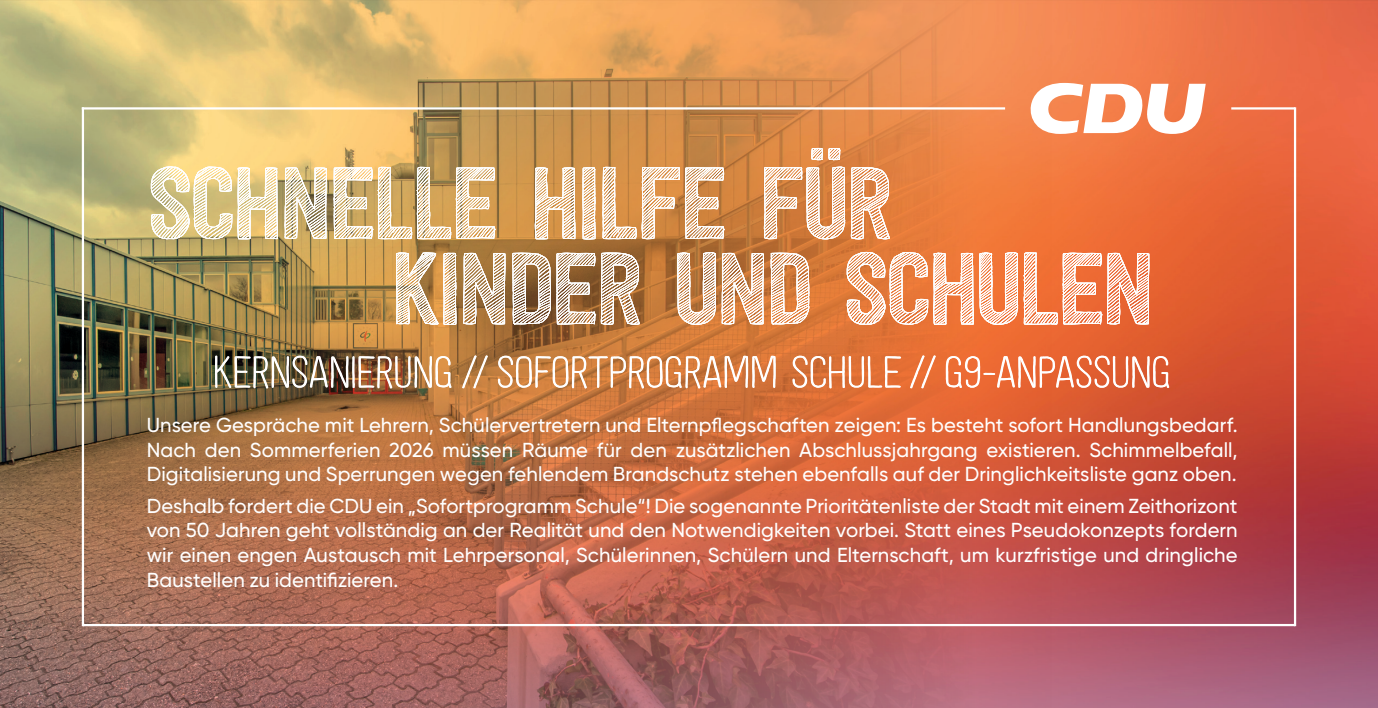
<style>
.page{position:relative;width:1378px;height:708px;background:#fff}
.page>*{position:absolute;margin:0;border:0;box-sizing:border-box;transform-origin:0 0}
.Scribble_Head_groß{font:101.25px "Festivo Letters No 7";letter-spacing:-.05em;color:#fff}
.Scribble_Head_groß-2{font:51.75px "Festivo Letters No 18";letter-spacing:-.06em;color:#fff}
.t1{font:500 20.25px/24.8px "Gilroy";letter-spacing:.005em;color:#fff;text-align:justify}
</style>
<div class="page">
<img style="left:0;top:0;width:1378px;height:708px">
<svg style="left:1029px;top:83px;width:176px;height:51px"></svg>
<hr style="left:82px;top:107px;width:923px;height:3px;background:#fff">
<hr style="left:1294px;top:107px;width:2px;height:519px;background:#fff">
<hr style="left:1231px;top:107px;width:64px;height:3px;background:#fff">
<hr style="left:82px;top:107px;width:2px;height:519px;background:#fff">
<hr style="left:83px;top:624px;width:1212px;height:2px;background:#fff">
<p class="Scribble_Head_groß" style="left:147px;top:141px;width:748px">SCHNELLE HILFE FÜR</p>
<p class="Scribble_Head_groß" style="left:390px;top:227px;width:767px">KINDER UND SCHULEN</p>
<p class="Scribble_Head_groß-2" style="left:211px;top:344px;width:962px">KERNSANIERUNG // SOFORTPROGRAMM SCHULE // G9-ANPASSUNG</p>
<p class="t1" style="left:147px;top:412px;width:1092px">Unsere Gespräche mit Lehrern, Schülervertretern und Elternpflegschaften zeigen: Es besteht sofort Handlungsbedarf.<br>Nach den Sommerferien 2026 müssen Räume für den zusätzlichen Abschlussjahrgang existieren. Schimmelbefall, Digitalisierung und Sperrungen wegen fehlendem Brandschutz stehen ebenfalls auf der Dringlichkeitsliste ganz oben.</p>
<p class="t1" style="left:147px;top:493px;width:1092px">Deshalb fordert die CDU ein „Sofortprogramm Schule“! Die sogenannte Prioritätenliste der Stadt mit einem Zeithorizont von 50 Jahren geht vollständig an der Realität und den Notwendigkeiten vorbei. Statt eines Pseudokonzepts fordern wir einen engen Austausch mit Lehrpersonal, Schülerinnen, Schülern und Elternschaft, um kurzfristige und dringliche Baustellen zu identifizieren.</p>
</div>
